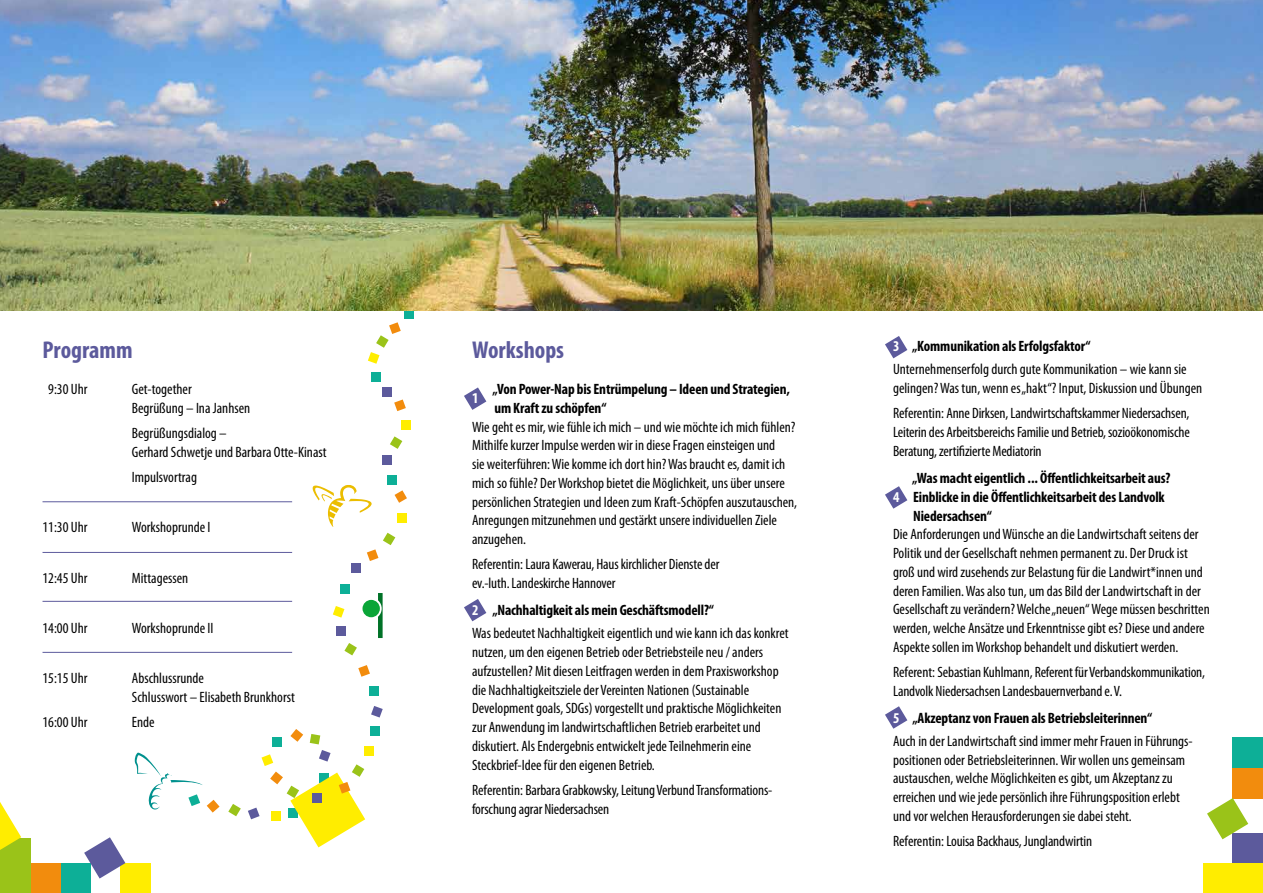
<style>
.page{position:relative;width:1263px;height:893px;background:#fff}
.page>*{position:absolute;margin:0;border:0;box-sizing:border-box;transform-origin:0 0}
.t1{font:700 condensed 24.3px "Myriad Pro";color:#5c5a9c}
.t2{font:condensed 15px/18.8px "Myriad Pro";color:#000}
.t3{font:700 condensed 15px/18.8px "Myriad Pro";letter-spacing:-.01em;color:#000}
.t4{font:700 condensed 15px "Myriad Pro";color:#fff}
.s1{font-weight:700;color:#fff}
.s2{font-weight:700}
</style>
<div class="page">
<div style="left:60px;top:863px;width:30px;height:30px;background:#0daf97"></div>
<div style="left:30px;top:863px;width:30px;height:30px;background:#f28c0d"></div>
<div style="left:0;top:838px;width:30px;height:55px;background:#9ac319"></div>
<div style="left:120px;top:863px;width:30px;height:30px;background:#ffed00"></div>
<svg style="left:84px;top:837px;width:41px;height:41px"></svg>
<div style="left:1233px;top:833px;width:30px;height:30px;background:#5c5a9c"></div>
<div style="left:1203px;top:863px;width:60px;height:30px;background:#ffed00"></div>
<div style="left:1233px;top:738px;width:30px;height:30px;background:#0daf97"></div>
<div style="left:1233px;top:768px;width:30px;height:30px;background:#f28c0d"></div>
<svg style="left:0;top:802px;width:21px;height:48px"></svg>
<hr style="left:43px;top:501px;width:249px;height:1px;background:#5c5a9c">
<hr style="left:43px;top:552px;width:249px;height:1px;background:#5c5a9c">
<hr style="left:43px;top:601px;width:249px;height:1px;background:#5c5a9c">
<hr style="left:43px;top:652px;width:249px;height:1px;background:#5c5a9c">
<svg style="left:464px;top:387px;width:22px;height:23px"></svg>
<svg style="left:464px;top:599px;width:22px;height:22px"></svg>
<svg style="left:885px;top:336px;width:22px;height:22px"></svg>
<svg style="left:885px;top:486px;width:22px;height:23px"></svg>
<svg style="left:885px;top:706px;width:22px;height:23px"></svg>
<svg style="left:1207px;top:798px;width:41px;height:41px"></svg>
<div style="left:404px;top:310px;width:9px;height:9px;background:#0daf97"></div>
<img style="left:0;top:0;width:1263px;height:310px">
<svg style="left:310px;top:734px;width:10px;height:10px"></svg>
<svg style="left:290px;top:729px;width:13px;height:13px"></svg>
<div style="left:383px;top:456px;width:9px;height:9px;background:#5c5a9c"></div>
<svg style="left:395px;top:490px;width:12px;height:13px"></svg>
<div style="left:352px;top:564px;width:9px;height:9px;background:#5c5a9c"></div>
<svg style="left:333px;top:606px;width:11px;height:12px"></svg>
<div style="left:365px;top:747px;width:9px;height:9px;background:#ffed00"></div>
<svg style="left:248px;top:750px;width:117px;height:97px"></svg>
<div style="left:369px;top:687px;width:9px;height:9px;background:#0daf97"></div>
<svg style="left:358px;top:665px;width:12px;height:12px"></svg>
<svg style="left:344px;top:643px;width:13px;height:12px"></svg>
<div style="left:336px;top:627px;width:9px;height:9px;background:#5c5a9c"></div>
<div style="left:341px;top:584px;width:9px;height:9px;background:#0daf97"></div>
<svg style="left:371px;top:706px;width:12px;height:11px"></svg>
<svg style="left:367px;top:533px;width:28px;height:28px"></svg>
<div style="left:397px;top:513px;width:9px;height:9px;background:#ffed00"></div>
<div style="left:387px;top:475px;width:9px;height:9px;background:#0daf97"></div>
<svg style="left:390px;top:436px;width:12px;height:13px"></svg>
<div style="left:401px;top:420px;width:9px;height:9px;background:#ffed00"></div>
<svg style="left:394px;top:399px;width:12px;height:12px"></svg>
<svg style="left:228px;top:804px;width:13px;height:12px"></svg>
<div style="left:272px;top:737px;width:9px;height:9px;background:#0daf97"></div>
<svg style="left:312px;top:485px;width:60px;height:42px"></svg>
<svg style="left:135px;top:753px;width:85px;height:60px"></svg>
<svg style="left:378px;top:593px;width:5px;height:45px"></svg>
<div style="left:362px;top:600px;width:18px;height:17px;background:#0aa537;border-radius:50%"></div>
<div style="left:383px;top:387px;width:9px;height:9px;background:#5c5a9c"></div>
<div style="left:371px;top:373px;width:9px;height:9px;background:#0daf97"></div>
<div style="left:370px;top:727px;width:9px;height:9px;background:#0daf97"></div>
<svg style="left:368px;top:322px;width:33px;height:42px"></svg>
<h1 class="t1" style="left:43px;top:337px;width:92px">Programm</h1>
<p class="t2" style="left:48px;top:380px;width:41px">9:30 Uhr</p>
<p class="t2" style="left:132px;top:380px;width:120px">Get-together<br>Begrüßung – Ina Janhsen</p>
<p class="t2" style="left:132px;top:424px;width:196px">Begrüßungsdialog –<br>Gerhard Schwetje und Barbara Otte-Kinast</p>
<p class="t2" style="left:132px;top:468px;width:67px">Impulsvortrag</p>
<p class="t2" style="left:43px;top:518px;width:47px">11:30 Uhr</p>
<p class="t2" style="left:132px;top:518px;width:80px">Workshoprunde I</p>
<p class="t2" style="left:43px;top:568px;width:47px">12:45 Uhr</p>
<p class="t2" style="left:132px;top:568px;width:58px">Mittagessen</p>
<p class="t2" style="left:43px;top:619px;width:47px">14:00 Uhr</p>
<p class="t2" style="left:132px;top:619px;width:83px">Workshoprunde II</p>
<p class="t2" style="left:43px;top:669px;width:47px">15:15 Uhr</p>
<p class="t2" style="left:132px;top:669px;width:165px">Abschlussrunde<br>Schlusswort – Elisabeth Brunkhorst</p>
<p class="t2" style="left:43px;top:713px;width:47px">16:00 Uhr</p>
<p class="t2" style="left:132px;top:713px;width:24px">Ende</p>
<h1 class="t1" style="left:472px;top:337px;width:94px">Workshops</h1>
<p class="t4" style="left:472px;top:390px;width:8px">1</p>
<p class="t3" style="left:492px;top:380px;width:299px">„Von Power-Nap bis Entrümpelung – Ideen und Strategien, um Kraft zu schöpfen“</p>
<p class="t2" style="left:472px;top:418px;width:327px">Wie geht es mir, wie fühle ich mich – und wie möchte ich mich fühlen?<br>Mithilfe kurzer Impulse werden wir in diese Fragen einsteigen und<br>sie weiterführen: Wie komme ich dort hin? Was braucht es, damit ich mich so fühle? Der Workshop bietet die Möglichkeit, uns über unsere persönlichen Strategien und Ideen zum Kraft-Schöpfen auszutauschen, Anregungen mitzunehmen und gestärkt unsere individuellen Ziele anzugehen.</p>
<p class="t2" style="left:472px;top:555px;width:249px">Referentin: Laura Kawerau, Haus kirchlicher Dienste der ev.-luth. Landeskirche Hannover</p>
<p class="t2" style="left:472px;top:599px;width:318px;line-height:23px"><span class="s1">2</span> <span class="s2">„Nachhaltigkeit als mein Geschäftsmodell?“<br></span>Was bedeutet Nachhaltigkeit eigentlich und wie kann ich das konkret</p>
<p class="t2" style="left:472px;top:643px;width:311px">nutzen, um den eigenen Betrieb oder Betriebsteile neu / anders aufzustellen? Mit diesen Leitfragen werden in dem Praxisworkshop die Nachhaltigkeitsziele der Vereinten Nationen (Sustainable Development goals, SDGs) vorgestellt und praktische Möglichkeiten zur Anwendung im landwirtschaftlichen Betrieb erarbeitet und diskutiert. Als Endergebnis entwickelt jede Teilnehmerin eine Steckbrief-Idee für den eigenen Betrieb.</p>
<p class="t2" style="left:472px;top:781px;width:301px">Referentin: Barbara Grabkowsky, Leitung Verbund Transformations&shy;forschung agrar Niedersachsen</p>
<p class="t2" style="left:893px;top:335px;width:295px;line-height:23px"><span class="s1">3</span> <span class="s2">„Kommunikation als Erfolgsfaktor“<br></span>Unternehmenserfolg durch gute Kommunikation – wie kann sie</p>
<p class="t2" style="left:893px;top:376px;width:311px;line-height:25.2px">gelingen? Was tun, wenn es „hakt“? Input, Diskussion und Übungen<br>Referentin: Anne Dirksen, Landwirtschaftskammer Niedersachsen,</p>
<p class="t2" style="left:893px;top:423px;width:298px">Leiterin des Arbeitsbereichs Familie und Betrieb, sozioökonomische<br>Beratung, zertifizierte Mediatorin</p>
<p class="t4" style="left:893px;top:489px;width:8px">4</p>
<p class="t3" style="left:912px;top:469px;width:260px">„Was macht eigentlich ... Öffentlichkeitsarbeit aus?<br>Einblicke in die Öffentlichkeitsarbeit des Landvolk<br>Niedersachsen“</p>
<p class="t2" style="left:893px;top:525px;width:318px">Die Anforderungen und Wünsche an die Landwirtschaft seitens der Politik und der Gesellschaft nehmen permanent zu. Der Druck ist groß und wird zusehends zur Belastung für die Landwirt*innen und deren Familien. Was also tun, um das Bild der Landwirtschaft in der Gesellschaft zu verändern? Welche „neuen“ Wege müssen beschritten werden, welche Ansätze und Erkenntnisse gibt es? Diese und andere Aspekte sollen im Workshop behandelt und diskutiert werden.</p>
<p class="t2" style="left:893px;top:663px;width:314px">Referent: Sebastian Kuhlmann, Referent für Verbandskommunikation,<br>Landvolk Niedersachsen Landesbauernverband e.V.</p>
<p class="t2" style="left:893px;top:707px;width:300px;line-height:23px"><span class="s1">5</span> <span class="s2">„Akzeptanz von Frauen als Betriebsleiterinnen“<br></span>Auch in der Landwirtschaft sind immer mehr Frauen in Führungs-</p>
<p class="t2" style="left:893px;top:751px;width:294px">positionen oder Betriebsleiterinnen. Wir wollen uns gemeinsam austauschen, welche Möglichkeiten es gibt, um Akzeptanz zu erreichen und wie jede persönlich ihre Führungsposition erlebt und vor welchen Herausforderungen sie dabei steht.</p>
<p class="t2" style="left:893px;top:832px;width:201px">Referentin: Louisa Backhaus, Junglandwirtin</p>
</div>
